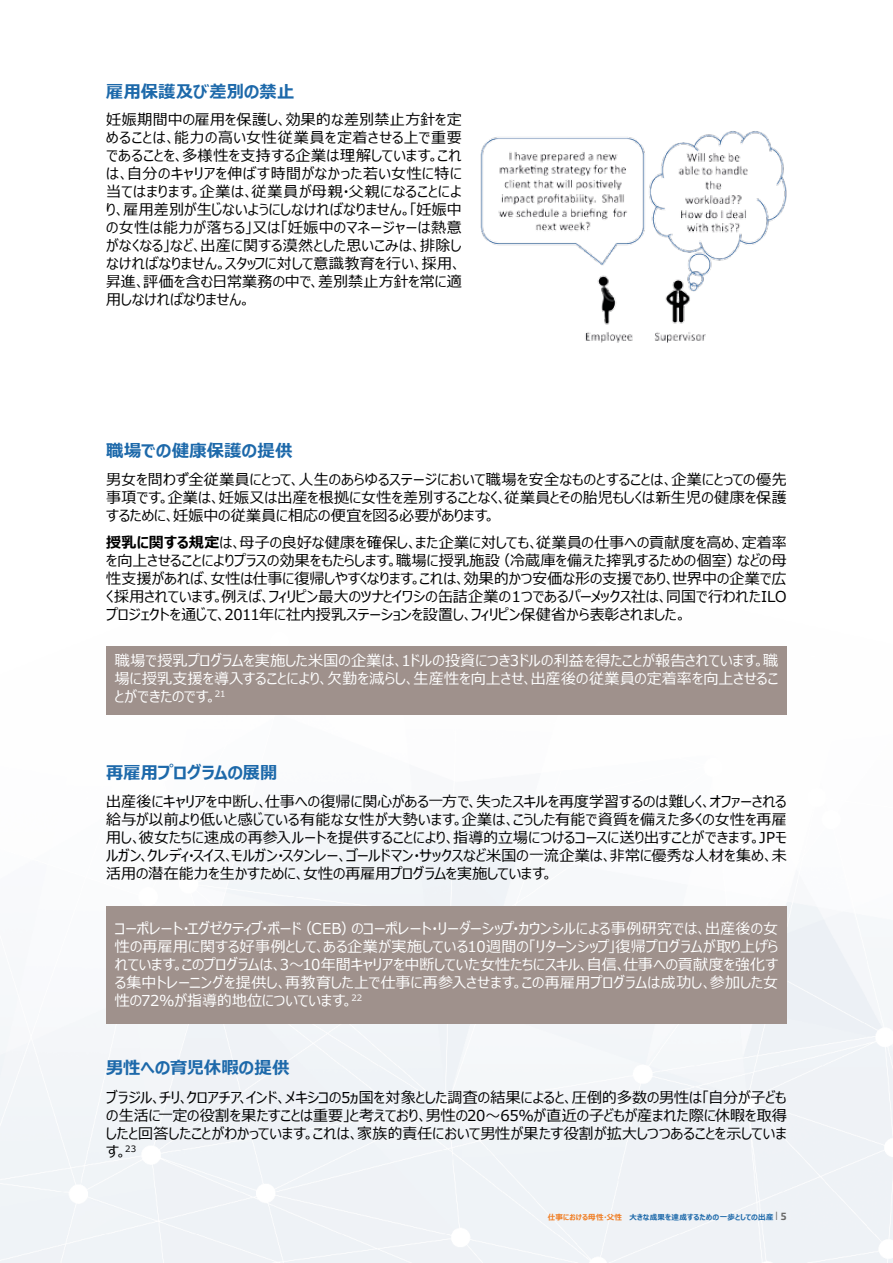
<style>
.page{position:relative;width:893px;height:1263px;background:#fff}
.page>*{position:absolute;margin:0;border:0;box-sizing:border-box;transform-origin:0 0}
.t1{font:700 17.25px "Meiryo UI";color:#1d69aa}
.t2{font:15px/18px "Meiryo UI";letter-spacing:.005em;color:#000;text-align:justify}
.t3{font:15px/18px "Meiryo UI";letter-spacing:.005em;color:#fff;text-align:justify}
.t4{font:700 7.5px "Meiryo UI";letter-spacing:.02em;color:#1d69aa}
.s1{font-weight:700}
.s2{color:#ef7e25}
.s3{font-family:"Exo 2.0";font-weight:300;font-size:12px;color:#686867}
.s4{font-family:"Exo 2.0";font-size:10.5px;color:#686867}
</style>
<div class="page">
<div style="left:106px;top:646px;width:681px;height:68px;background:#9f918c"></div>
<div style="left:106px;top:906px;width:681px;height:118px;background:#9f918c"></div>
<img style="left:480px;top:131px;width:307px;height:212px">
<p class="t1" style="left:106px;top:80px;width:189px">雇用保護及び差別の禁止</p>
<p class="t2" style="left:106px;top:111px;width:357px">妊娠期間中の雇用を保護し、効果的な差別禁止方針を定めることは、能力の高い女性従業員を定着させる上で重要であることを、多様性を支持する企業は理解しています。これは、自分のキャリアを伸ばす時間がなかった若い女性に特に当てはまります。企業は、従業員が母親・父親になることにより、雇用差別が生じないようにしなければなりません。「妊娠中の女性は能力が落ちる」又は「妊娠中のマネージャーは熱意がなくなる」など、出産に関する漠然とした思いこみは、排除しなければなりません。スタッフに対して意識教育を行い、採用、昇進、評価を含む日常業務の中で、差別禁止方針を常に適用しなければなりません。</p>
<p class="t1" style="left:106px;top:438px;width:187px">職場での健康保護の提供</p>
<p class="t2" style="left:106px;top:472px;width:682px">男女を問わず全従業員にとって、人生のあらゆるステージにおいて職場を安全なものとすることは、企業にとっての優先事項です。企業は、妊娠又は出産を根拠に女性を差別することなく、従業員とその胎児もしくは新生児の健康を保護するために、妊娠中の従業員に相応の便宜を図る必要があります。</p>
<p class="t2" style="left:106px;top:534px;width:682px"><span class="s1">授乳に関する規定</span>は、母子の良好な健康を確保し、また企業に対しても、従業員の仕事への貢献度を高め、定着率を向上させることによりプラスの効果をもたらします。職場に授乳施設（冷蔵庫を備えた搾乳するための個室）などの母性支援があれば、女性は仕事に復帰しやすくなります。これは、効果的かつ安価な形の支援であり、世界中の企業で広く採用されています。例えば、フィリピン最大のツナとイワシの缶詰企業の１つであるパーメックス社は、同国で行われたILOプロジェクトを通じて、2011年に社内授乳ステーションを設置し、フィリピン保健省から表彰されました。</p>
<p class="t3" style="left:115px;top:653px;width:665px">職場で授乳プログラムを実施した米国の企業は、1ドルの投資につき3ドルの利益を得たことが報告されています。職場に授乳支援を導入することにより、欠勤を減らし、生産性を向上させ、出産後の従業員の定着率を向上させることができたのです。<sup>21</sup></p>
<p class="t1" style="left:106px;top:760px;width:173px">再雇用プログラムの展開</p>
<p class="t2" style="left:106px;top:794px;width:682px">出産後にキャリアを中断し、仕事への復帰に関心がある一方で、失ったスキルを再度学習するのは難しく、オファーされる給与が以前より低いと感じている有能な女性が大勢います。企業は、こうした有能で資質を備えた多くの女性を再雇用し、彼女たちに速成の再参入ルートを提供することにより、指導的立場につけるコースに送り出すことができます。JPモルガン、クレディ・スイス、モルガン・スタンレー、ゴールドマン・サックスなど米国の一流企業は、非常に優秀な人材を集め、未活用の潜在能力を生かすために、女性の再雇用プログラムを実施しています。</p>
<p class="t3" style="left:115px;top:921px;width:665px">コーポレート・エグゼクティブ・ボード（CEB）のコーポレート・リーダーシップ・カウンシルによる事例研究では、出産後の女性の再雇用に関する好事例として、ある企業が実施している10週間の「リターンシップ」復帰プログラムが取り上げられています。このプログラムは、3～10年間キャリアを中断していた女性たちにスキル、自信、仕事への貢献度を強化する集中トレーニングを提供し、再教育した上で仕事に再参入させます。この再雇用プログラムは成功し、参加した女性の72%が指導的地位についています。<sup>22</sup></p>
<p class="t1" style="left:106px;top:1056px;width:185px">男性への育児休暇の提供</p>
<p class="t2" style="left:106px;top:1089px;width:682px">ブラジル、チリ、クロアチア、インド、メキシコの5ヵ国を対象とした調査の結果によると、圧倒的多数の男性は「自分が子どもの生活に一定の役割を果たすことは重要」と考えており、男性の20～65%が直近の子どもが産まれた際に休暇を取得したと回答したことがわかっています。これは、家族的責任において男性が果たす役割が拡大しつつあることを示しています。<sup>23</sup></p>
<p class="t4" style="left:548px;top:1212px;width:240px"><span class="s2">仕事における母性・父性</span> 大きな成果を達成するための一歩としての出産 <span class="s3">I</span> <span class="s4">5</span></p>
</div>
